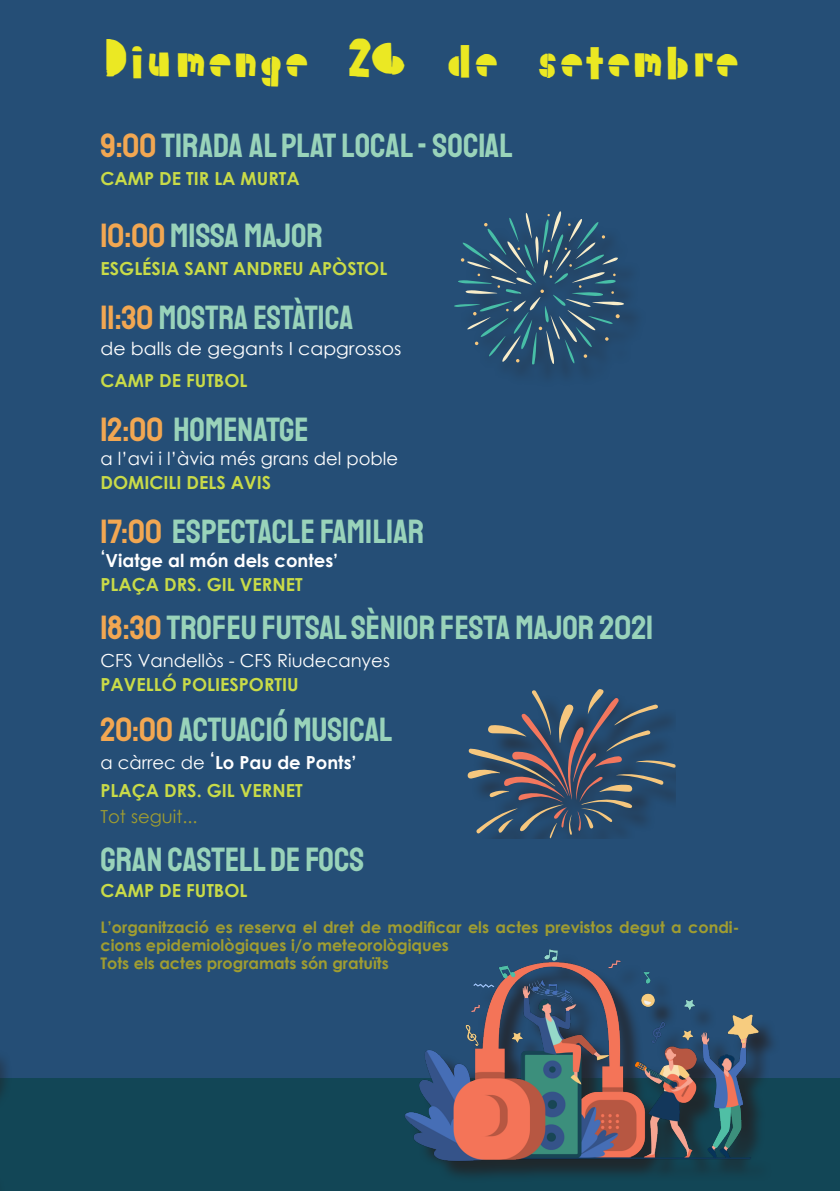
<style>
.page{position:relative;width:840px;height:1191px;background:#fff}
.page>*{position:absolute;margin:0;border:0;box-sizing:border-box;transform-origin:0 0}
.titular{font:46px "Palette Mosaic";letter-spacing:-.02em;color:#ebe823}
.Estilo_de_párrafo_1{font:34px "Staatliches";color:#99d3ba}
.Estilo_de_párrafo_1-2{font:34px "Staatliches";color:#99d3ba;scale:.96 1}
.Estilo_de_párrafo_1-3{font:700 18px "Century Gothic";color:#c9db48}
.Estilo_de_párrafo_1-4{font:18px "Century Gothic";color:#fff}
.Estilo_de_párrafo_1-5{font:700 18px "Century Gothic";color:#fff}
.Estilo_de_párrafo_1-6{font:18px "Century Gothic";color:#fff;scale:1.05 1}
.Estilo_de_párrafo_1-7{font:18px "Century Gothic";color:#a09d31}
.Estilo_de_párrafo_1-8{font:700 16px/18px "Century Gothic";color:#a09d31}
.s1{color:#f2a752}
.s2{font-weight:400}
</style>
<div class="page">
<div style="left:0;top:0;width:839px;height:1191px;background:#254e76"></div>
<div style="left:0;top:1078px;width:839px;height:113px;background:#124656"></div>
<img style="left:405px;top:949px;width:368px;height:227px">
<svg style="left:454px;top:211px;width:169px;height:153px"></svg>
<div style="left:0;top:934px;width:12px;height:257px;background:#231f20;opacity:.75"></div>
<svg style="left:467px;top:689px;width:208px;height:149px"></svg>
<p class="titular" style="left:100px;top:35px;width:640px">Diumenge 26 de setembre</p>
<p class="Estilo_de_párrafo_1" style="left:100px;top:123px;width:414px"><span class="s1">9:00</span> TIRADA AL PLAT LOCAL - SOCIAL</p>
<p class="Estilo_de_párrafo_1-3" style="left:100px;top:165px;width:201px">CAMP DE TIR LA MURTA</p>
<p class="Estilo_de_párrafo_1" style="left:100px;top:213px;width:224px"><span class="s1">10:00</span> MISSA MAJOR</p>
<p class="Estilo_de_párrafo_1-3" style="left:100px;top:255px;width:288px">ESGLÉSIA SANT ANDREU APÒSTOL</p>
<p class="Estilo_de_párrafo_1-2" style="left:100px;top:295px;width:265px"><span class="s1">11:30</span> MOSTRA ESTÀTICA</p>
<p class="Estilo_de_párrafo_1-6" style="left:100px;top:336px;width:288px">de balls de gegants I capgrossos</p>
<p class="Estilo_de_párrafo_1-3" style="left:100px;top:367px;width:148px">CAMP DE FUTBOL</p>
<p class="Estilo_de_párrafo_1" style="left:100px;top:407px;width:210px"><span class="s1">12:00</span> HOMENATGE</p>
<p class="Estilo_de_párrafo_1-4" style="left:100px;top:446px;width:299px">a l’avi i l’àvia més grans del poble</p>
<p class="Estilo_de_párrafo_1-3" style="left:100px;top:469px;width:172px">DOMICILI DELS AVIS</p>
<p class="Estilo_de_párrafo_1" style="left:100px;top:509px;width:325px"><span class="s1">17:00</span> ESPECTACLE FAMILIAR</p>
<p class="Estilo_de_párrafo_1-5" style="left:100px;top:547px;width:239px">‘Viatge al món dels contes’</p>
<p class="Estilo_de_párrafo_1-3" style="left:100px;top:571px;width:203px">PLAÇA DRS. GIL VERNET</p>
<p class="Estilo_de_párrafo_1" style="left:100px;top:605px;width:554px"><span class="s1">18:30</span> TROFEU FUTSAL SÈNIOR FESTA MAJOR 2021</p>
<p class="Estilo_de_párrafo_1-4" style="left:100px;top:648px;width:291px">CFS Vandellòs - CFS Riudecanyes</p>
<p class="Estilo_de_párrafo_1-3" style="left:100px;top:671px;width:200px">PAVELLÓ POLIESPORTIU</p>
<p class="Estilo_de_párrafo_1" style="left:100px;top:707px;width:293px"><span class="s1">20:00</span> ACTUACIÓ MUSICAL</p>
<p class="Estilo_de_párrafo_1-5" style="left:100px;top:749px;width:257px"><span class="s2">a càrrec de</span> ‘Lo Pau de Ponts’</p>
<p class="Estilo_de_párrafo_1-3" style="left:100px;top:777px;width:203px">PLAÇA DRS. GIL VERNET</p>
<p class="Estilo_de_párrafo_1-7" style="left:100px;top:804px;width:98px">Tot seguit...</p>
<p class="Estilo_de_párrafo_1" style="left:100px;top:837px;width:265px">GRAN CASTELL DE FOCS</p>
<p class="Estilo_de_párrafo_1-3" style="left:100px;top:877px;width:148px">CAMP DE FUTBOL</p>
<p class="Estilo_de_párrafo_1-8" style="left:100px;top:918px;width:640px">L’organització es reserva el dret de modificar els actes previstos degut a condi&shy;cions epidemiològiques i/o meteorològiques</p>
<p class="Estilo_de_párrafo_1-8" style="left:100px;top:954px;width:289px">Tots els actes programats són gratuïts</p>
</div>
